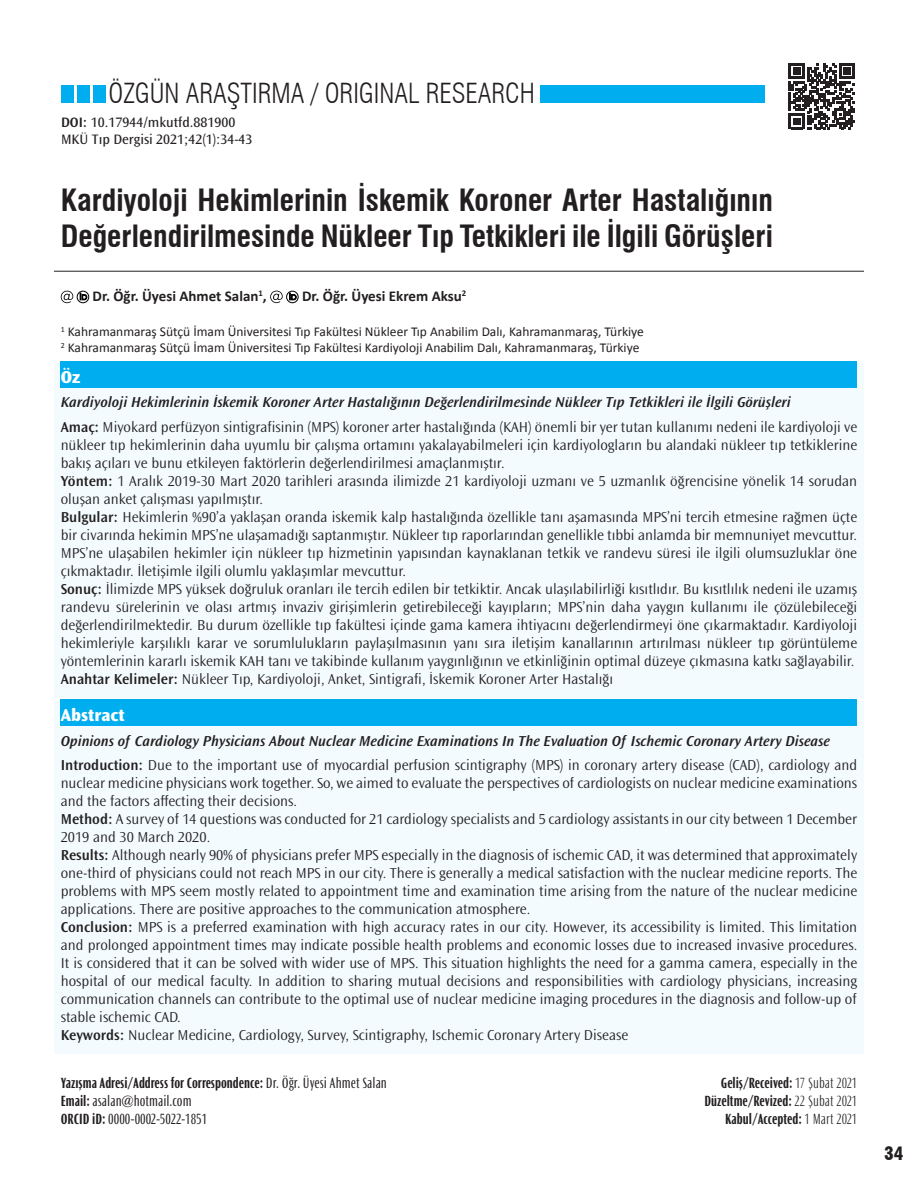
<style>
.page{position:relative;width:918px;height:1188px;background:#fff}
.page>*{position:absolute;margin:0;border:0;box-sizing:border-box;transform-origin:0 0}
.Makale_Ana_Başlık_TR{font:700 condensed 30px/36px "Swiss 721 BT";color:#231f20}
.t1{font:300 condensed 27px "Swiss 721 BT";color:#231f20}
.Abstract-EN{font:800 18px "Ocean Sans MT Pro";color:#fff}
.t2{font:900 condensed 18px "Swiss 721 BT";color:#231f20}
.Öz-TR{font:800 18px "Ocean Sans MT Pro";color:#fff}
.Özet_Metin_TR{font:300 15px/18px "Ocean Sans MT Pro";color:#231f20;text-align:justify}
.Özet_Metin-EN{font:300 15px/18px "Ocean Sans MT Pro";color:#231f20;text-align:justify}
.Özetin_Başlığı-TR{font:italic 600 15px "Ocean Sans MT Pro";color:#231f20}
.Özetin_Başlığı-EN{font:italic 600 15px "Ocean Sans MT Pro";color:#231f20}
.Geliş_Kabul_Tarihi{font:700 condensed 15px "Ocean Sans MT Pro";color:#231f20}
.Yazışma_Adresi{font:700 condensed 15px "Ocean Sans MT Pro";color:#231f20}
.Yazışma_Adresi-2{font:condensed 15px "Ocean Sans MT Pro";color:#231f20}
.Yazar_İsimleri-TR{font:700 15px "Calibri";color:#231f20}
.DOI_url{font:14.25px "Ocean Sans Std";color:#231f20}
.DOI{font:14.25px "Ocean Sans Std";color:#231f20}
.Yazarın_Kurumu-TR{font:13.5px "Calibri";color:#231f20}
.s1{font-weight:600}
.s2{font-weight:400}
.s3{font-weight:700}
.s4{font-weight:300}
</style>
<div class="page">
<div style="left:93px;top:85px;width:12px;height:18px;background:#00aeef"></div>
<div style="left:540px;top:86px;width:225px;height:17px;background:#00aeef"></div>
<div style="left:77px;top:85px;width:12px;height:18px;background:#00aeef"></div>
<div style="left:61px;top:85px;width:13px;height:18px;background:#00aeef"></div>
<svg style="left:789px;top:63px;width:66px;height:66px"></svg>
<hr style="left:54px;top:271px;width:810px;height:1px;background:#231f20">
<svg style="left:61px;top:291px;width:12px;height:12px"></svg>
<div style="left:77px;top:291px;width:12px;height:12px;border:1px solid #000;border-radius:50%"></div>
<svg style="left:80px;top:293px;width:7px;height:7px"></svg>
<svg style="left:270px;top:291px;width:13px;height:12px"></svg>
<div style="left:286px;top:291px;width:13px;height:12px;border:1px solid #000;border-radius:50%"></div>
<svg style="left:289px;top:293px;width:7px;height:7px"></svg>
<div style="left:54px;top:363px;width:810px;height:335px;background:#f3fbfe"></div>
<div style="left:61px;top:361px;width:796px;height:26px;background:#00aeef"></div>
<div style="left:54px;top:701px;width:810px;height:353px;background:#f3fbfe"></div>
<div style="left:61px;top:699px;width:796px;height:27px;background:#00aeef"></div>
<h2 class="t1" style="left:109px;top:77px;width:428px">ÖZGÜN ARAŞTIRMA / ORIGINAL RESEARCH</h2>
<p class="DOI" style="left:61px;top:114px;width:176px"><span class="s1">DOI:</span> 10.17944/mkutfd.881900</p>
<p class="DOI_url" style="left:61px;top:131px;width:193px">MKÜ Tıp Dergisi 2021;42(1):34-43</p>
<p class="Makale_Ana_Başlık_TR" style="left:61px;top:182px;width:714px">Kardiyoloji Hekimlerinin İskemik Koroner Arter Hastalığının<br>Değerlendirilmesinde Nükleer Tıp Tetkikleri ile İlgili Görüşleri</p>
<p class="Yazar_İsimleri-TR" style="left:93px;top:285px;width:176px">Dr. Öğr. Üyesi Ahmet Salan<sup>1</sup>,</p>
<p class="Yazar_İsimleri-TR" style="left:302px;top:285px;width:166px">Dr. Öğr. Üyesi Ekrem Aksu<sup>2</sup></p>
<p class="Yazarın_Kurumu-TR" style="left:61px;top:322px;width:585px"><sup>1</sup> Kahramanmaraş Sütçü İmam Üniversitesi Tıp Fakültesi Nükleer Tıp Anabilim Dalı, Kahramanmaraş, Türkiye</p>
<p class="Yazarın_Kurumu-TR" style="left:61px;top:339px;width:580px"><sup>2</sup> Kahramanmaraş Sütçü İmam Üniversitesi Tıp Fakültesi Kardiyoloji Anabilim Dalı, Kahramanmaraş, Türkiye</p>
<p class="Öz-TR" style="left:61px;top:366px;width:21px">Öz</p>
<p class="Özetin_Başlığı-TR" style="left:61px;top:393px;width:731px">Kardiyoloji Hekimlerinin İskemik Koroner Arter Hastalığının Değerlendirilmesinde Nükleer Tıp Tetkikleri ile İlgili Görüşleri</p>
<p class="Özet_Metin_TR" style="left:61px;top:418px;width:798px"><span class="s1">Amaç:</span> Miyokard perfüzyon sintigrafisinin (MPS) koroner arter hastalığında (KAH) önemli bir yer tutan kullanımı nedeni ile kardiyoloji ve nükleer tıp hekimlerinin daha uyumlu bir çalışma ortamını yakalayabilmeleri için kardiyologların bu alandaki nükleer tıp tetkiklerine bakış açıları ve bunu etkileyen faktörlerin değerlendirilmesi amaçlanmıştır.</p>
<p class="Özet_Metin_TR" style="left:61px;top:472px;width:798px"><span class="s1">Yöntem:</span> 1 Aralık 2019-30 Mart 2020 tarihleri arasında ilimizde 21 kardiyoloji uzmanı ve 5 uzmanlık öğrencisine yönelik 14 sorudan oluşan anket çalışması yapılmıştır.</p>
<p class="Özet_Metin_TR" style="left:61px;top:508px;width:798px"><span class="s1">Bulgular:</span> Hekimlerin %90’a yaklaşan oranda iskemik kalp hastalığında özellikle tanı aşamasında MPS’ni tercih etmesine rağmen üçte bir civarında hekimin MPS’ne ulaşamadığı saptanmıştır. Nükleer tıp raporlarından genellikle tıbbi anlamda bir memnuniyet mevcuttur.<br>MPS’ne ulaşabilen hekimler için nükleer tıp hizmetinin yapısından kaynaklanan tetkik ve randevu süresi ile ilgili olumsuzluklar öne çıkmaktadır. İletişimle ilgili olumlu yaklaşımlar mevcuttur.</p>
<p class="Özet_Metin_TR" style="left:61px;top:580px;width:798px"><span class="s1">Sonuç:</span> İlimizde MPS yüksek doğruluk oranları ile tercih edilen bir tetkiktir. Ancak ulaşılabilirliği kısıtlıdır. Bu kısıtlılık nedeni ile uzamış randevu sürelerinin ve olası artmış invaziv girişimlerin getirebileceği kayıpların; MPS’nin daha yaygın kullanımı ile çözülebileceği değerlendirilmektedir. Bu durum özellikle tıp fakültesi içinde gama kamera ihtiyacını değerlendirmeyi öne çıkarmaktadır. Kardiyoloji hekimleriyle karşılıklı karar ve sorumlulukların paylaşılmasının yanı sıra iletişim kanallarının artırılması nükleer tıp görüntüleme yöntemlerinin kararlı iskemik KAH tanı ve takibinde kullanım yaygınlığının ve etkinliğinin optimal düzeye çıkmasına katkı sağlayabilir.</p>
<p class="Özet_Metin_TR" style="left:61px;top:670px;width:554px"><span class="s1">Anahtar Kelimeler:</span> Nükleer Tıp, Kardiyoloji, Anket, Sintigrafi, İskemik Koroner Arter Hastalığı</p>
<p class="Abstract-EN" style="left:61px;top:704px;width:66px">Abstract</p>
<p class="Özetin_Başlığı-EN" style="left:61px;top:732px;width:771px">Opinions of Cardiology Physicians About Nuclear Medicine Examinations In The Evaluation Of Ischemic Coronary Artery Disease</p>
<p class="Özet_Metin-EN" style="left:61px;top:756px;width:798px"><span class="s1">Introduction:</span> Due to the important use of myocardial perfusion scintigraphy (MPS) in coronary artery disease (CAD), cardiology and nuclear medicine physicians work together. So, we aimed to evaluate the perspectives of cardiologists on nuclear medicine examinations and the factors affecting their decisions.</p>
<p class="Özet_Metin-EN" style="left:61px;top:810px;width:798px"><span class="s1">Method:</span> A survey of 14 questions was conducted for 21 cardiology specialists and 5 cardiology assistants in our city between 1 December<br>2019 and 30 March 2020.</p>
<p class="Özet_Metin-EN" style="left:61px;top:846px;width:798px"><span class="s1">Results:</span> Although nearly 90% of physicians prefer MPS especially in the diagnosis of ischemic CAD, it was determined that approximately one-third of physicians could not reach MPS in our city. There is generally a medical satisfaction with the nuclear medicine reports. The problems with MPS seem mostly related to appointment time and examination time arising from the nature of the nuclear medicine applications. There are positive approaches to the communication atmosphere.</p>
<p class="Özet_Metin-EN" style="left:61px;top:918px;width:798px"><span class="s1">Conclusion:</span> MPS is a preferred examination with high accuracy rates in our city. However, its accessibility is limited. This limitation and prolonged appointment times may indicate possible health problems and economic losses due to increased invasive procedures.<br>It is considered that it can be solved with wider use of MPS. This situation highlights the need for a gamma camera, especially in the hospital of our medical faculty. In addition to sharing mutual decisions and responsibilities with cardiology physicians, increasing communication channels can contribute to the optimal use of nuclear medicine imaging procedures in the diagnosis and follow-up of stable ischemic CAD.</p>
<p class="Özet_Metin-EN" style="left:61px;top:1026px;width:569px"><span class="s1">Keywords:</span> Nuclear Medicine, Cardiology, Survey, Scintigraphy, Ischemic Coronary Artery Disease</p>
<p class="Yazışma_Adresi" style="left:61px;top:1073px;width:328px">Yazışma Adresi/Address for Correspondence: <span class="s2">Dr. Öğr. Üyesi Ahmet Salan</span></p>
<p class="Yazışma_Adresi-2" style="left:61px;top:1092px;width:132px"><span class="s3">Email:</span> asalan@hotmail.com</p>
<p class="Yazışma_Adresi-2" style="left:61px;top:1110px;width:148px"><span class="s3">ORCID iD:</span> 0000-0002-5022-1851</p>
<p class="Geliş_Kabul_Tarihi" style="left:721px;top:1073px;width:138px">Geliş/Received: <span class="s4">17 Şubat 2021</span></p>
<p class="Geliş_Kabul_Tarihi" style="left:704px;top:1091px;width:154px">Düzeltme/Revized: <span class="s4">22 Şubat 2021</span></p>
<p class="Geliş_Kabul_Tarihi" style="left:725px;top:1109px;width:134px">Kabul/Accepted: <span class="s4">1 Mart 2021</span></p>
<p class="t2" style="left:884px;top:1143px;width:21px">34</p>
</div>
